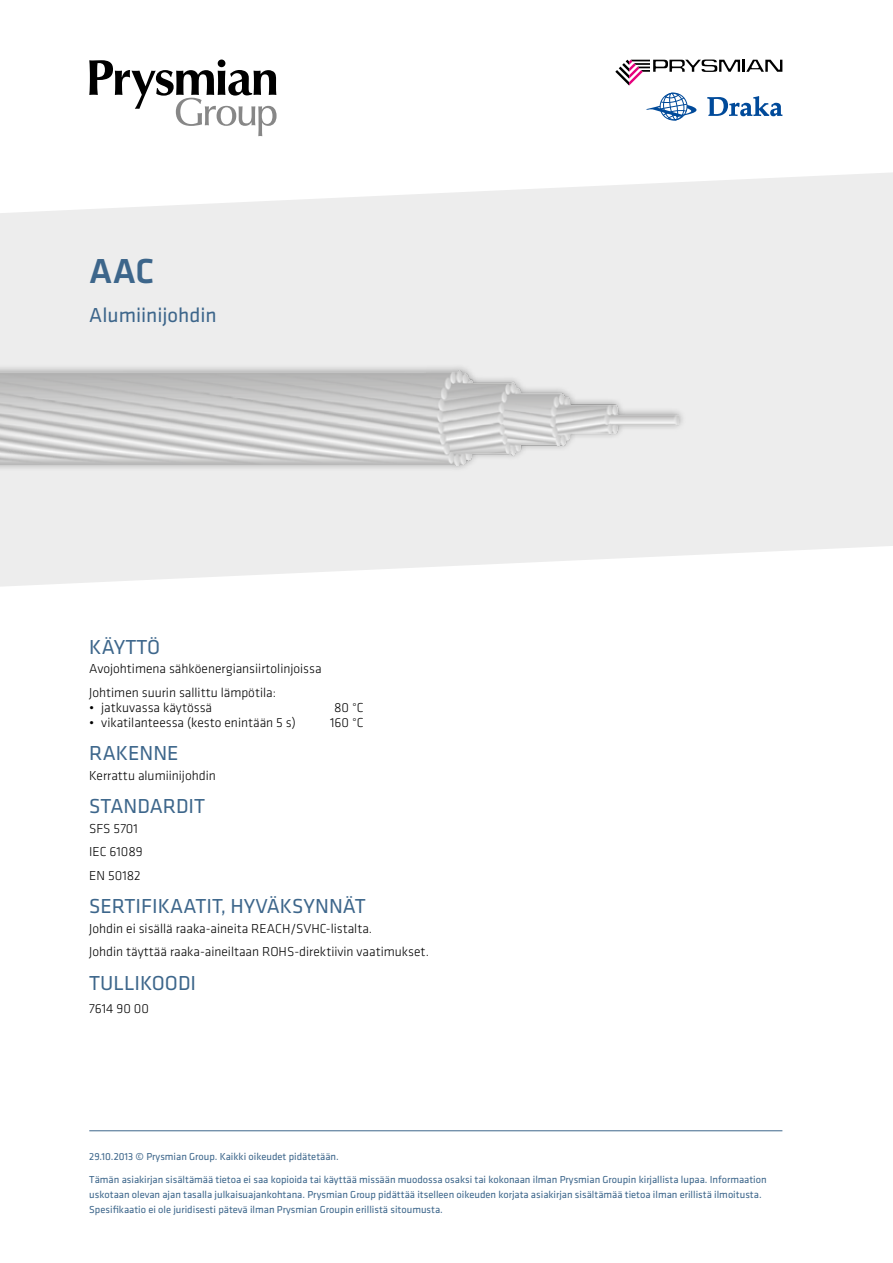
<style>
.page{position:relative;width:893px;height:1263px;background:#fff}
.page>*{position:absolute;margin:0;border:0;box-sizing:border-box;transform-origin:0 0}
.t1{font:500 36px "Klavika";color:#3d668b}
.t2{font:21px "Klavika";color:#3d668b}
.t3{font:300 13.5px/23.5px "Klavika";color:#000}
.t4{font:10.5px/15px "Klavika";color:#3d668b}
</style>
<div class="page">
<svg style="left:615px;top:60px;width:167px;height:61px"></svg>
<svg style="left:89px;top:60px;width:188px;height:76px"></svg>
<hr style="left:89px;top:1130px;width:693px;height:1px;background:#3d668b">
<svg style="left:0;top:172px;width:893px;height:415px;background:#efefef"></svg>
<div style="left:0;top:364px;width:685px;height:108px;background:#000;opacity:.35"></div>
<img style="left:0;top:370px;width:678px;height:96px">
<h1 class="t1" style="left:89px;top:252px;width:67px">AAC</h1>
<h2 class="t2" style="left:89px;top:304px;width:129px">Alumiinijohdin</h2>
<h2 class="t2" style="left:89px;top:635px;width:72px">KÄYTTÖ</h2>
<p class="t3" style="left:89px;top:657px;width:234px">Avojohtimena sähköenergiansiirtolinjoissa<br>Johtimen suurin sallittu lämpötila:</p>
<p class="t3" style="left:89px;top:696px;width:124px">• jatkuvassa käytössä</p>
<p class="t3" style="left:334px;top:696px;width:31px">80 °C</p>
<p class="t3" style="left:89px;top:711px;width:208px">• vikatilanteessa (kesto enintään 5 s)</p>
<p class="t3" style="left:330px;top:711px;width:35px">160 °C</p>
<h2 class="t2" style="left:89px;top:742px;width:91px">RAKENNE</h2>
<p class="t3" style="left:89px;top:763px;width:128px">Kerrattu alumiinijohdin</p>
<h2 class="t2" style="left:89px;top:795px;width:117px">STANDARDIT</h2>
<p class="t3" style="left:89px;top:816px;width:55px">SFS 5701<br>IEC 61089<br>EN 50182</p>
<h2 class="t2" style="left:89px;top:895px;width:278px">SERTIFIKAATIT, HYVÄKSYNNÄT</h2>
<p class="t3" style="left:89px;top:916px;width:341px">Johdin ei sisällä raaka-aineita REACH/SVHC-listalta.<br>Johdin täyttää raaka-aineiltaan ROHS-direktiivin vaatimukset.</p>
<h2 class="t2" style="left:89px;top:971px;width:108px">TULLIKOODI</h2>
<p class="t3" style="left:89px;top:997px;width:61px">7614 90 00</p>
<p class="t4" style="left:89px;top:1149px;width:251px">29.10.2013 © Prysmian Group. Kaikki oikeudet pidätetään.</p>
<p class="t4" style="left:89px;top:1173px;width:679px">Tämän asiakirjan sisältämää tietoa ei saa kopioida tai käyttää missään muodossa osaksi tai kokonaan ilman Prysmian Groupin kirjallista lupaa. Informaation uskotaan olevan ajan tasalla julkaisuajankohtana. Prysmian Group pidättää itselleen oikeuden korjata asiakirjan sisältämää tietoa ilman erillistä ilmoitusta.<br>Spesifikaatio ei ole juridisesti pätevä ilman Prysmian Groupin erillistä sitoumusta.</p>
</div>
